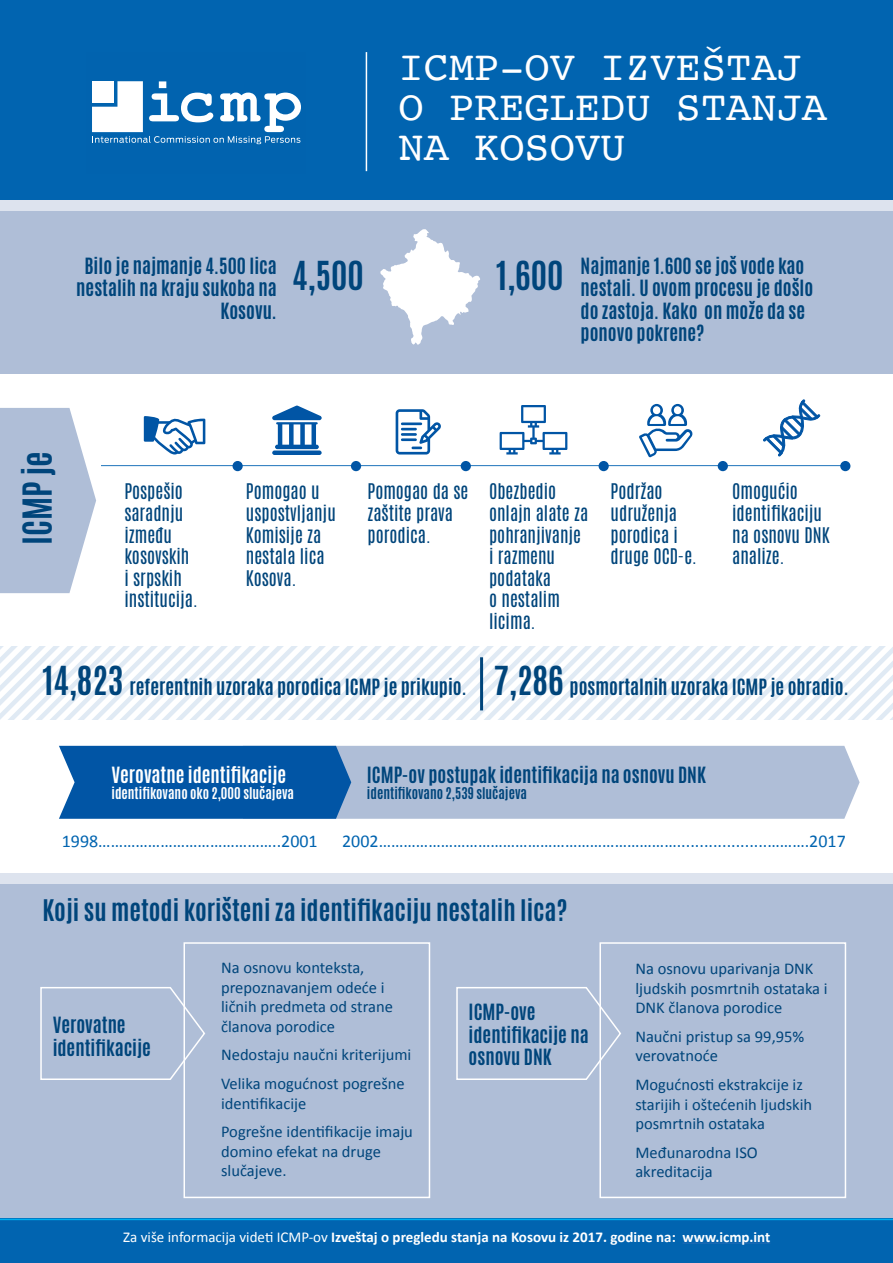
<style>
.page{position:relative;width:893px;height:1263px;background:#fff}
.page>*{position:absolute;margin:0;border:0;box-sizing:border-box;transform-origin:0 0}
.t1{font:42px/40.5px "Courier";color:#fff}
.t2{font:700 33.3px "Antonio";color:#00457b}
.t3{font:700 24.9px "Antonio";color:#00457b}
.t4{font:700 18.75px/22.5px "Antonio";color:#00457b}
.t5{font:700 18.75px "Antonio";color:#fff}
.t6{font:18px/21.6px "Antonio";color:#00457b}
.t7{font:18px "Calibri";color:#0164b0}
.t8{font:16.5px/19.8px "Calibri";color:#00457b}
.t9{font:700 15px "Calibri";color:#fff}
.t10{font:700 13.5px "Antonio";color:#fff}
.t11{font:700 13.5px "Antonio";color:#00457b}
.s1{font-size:29.4px;color:#0164b0}
.s2{font-size:33.3px}
.s3{font-weight:400}
</style>
<div class="page">
<div style="left:0;top:174px;width:893px;height:200px;background:#afbed7"></div>
<div style="left:0;top:878px;width:893px;height:385px;background:#afbed7"></div>
<div style="left:184px;top:942px;width:246px;height:256px;border:2px solid #fff"></div>
<div style="left:599px;top:942px;width:247px;height:256px;border:2px solid #fff"></div>
<svg style="left:40px;top:986px;width:165px;height:95px"></svg>
<svg style="left:456px;top:986px;width:165px;height:95px"></svg>
<svg style="left:59px;top:746px;width:801px;height:73px;background:#749bc6"></svg>
<svg style="left:0;top:647px;width:893px;height:73px"></svg>
<svg style="left:0;top:408px;width:96px;height:185px;background:#b8c5db"></svg>
<div style="left:0;top:0;width:893px;height:200px;background:#0164b0"></div>
<div style="left:0;top:200px;width:893px;height:10px;background:#dde3ee"></div>
<div style="left:0;top:873px;width:893px;height:10px;background:#dde3ee"></div>
<div style="left:0;top:1219px;width:893px;height:44px;background:#0164b0"></div>
<svg style="left:92px;top:81px;width:209px;height:63px"></svg>
<hr style="left:366px;top:52px;width:1px;height:119px;background:#fff">
<svg style="left:380px;top:229px;width:100px;height:116px"></svg>
<svg style="left:144px;top:416px;width:61px;height:38px"></svg>
<div style="left:272px;top:450px;width:50px;height:5px;background:#0155a5;border-radius:2px"></div>
<svg style="left:272px;top:406px;width:50px;height:43px"></svg>
<svg style="left:763px;top:399px;width:57px;height:57px"></svg>
<svg style="left:396px;top:409px;width:45px;height:45px"></svg>
<hr style="left:101px;top:465px;width:742px;height:1px;background:#1e74bb">
<svg style="left:500px;top:405px;width:67px;height:49px"></svg>
<svg style="left:639px;top:404px;width:54px;height:53px"></svg>
<div style="left:351px;top:461px;width:10px;height:10px;background:#0155a5;border-radius:50%"></div>
<div style="left:233px;top:461px;width:10px;height:10px;background:#0155a5;border-radius:50%"></div>
<div style="left:461px;top:461px;width:10px;height:10px;background:#0155a5;border-radius:50%"></div>
<div style="left:599px;top:461px;width:10px;height:10px;background:#0155a5;border-radius:50%"></div>
<div style="left:718px;top:461px;width:10px;height:10px;background:#0155a5;border-radius:50%"></div>
<div style="left:840px;top:461px;width:10px;height:10px;background:#0155a5;border-radius:50%"></div>
<hr style="left:480px;top:657px;width:3px;height:53px;background:#00457b">
<hr style="left:683px;top:1242px;width:87px;height:2px;background:#1b69b4">
<hr style="left:0;top:1219px;width:893px;height:1px;background:#00aeef">
<h1 class="t1" style="left:399px;top:45px;width:430px">ICMP-OV IZVEŠTAJ<br>O PREGLEDU STANJA<br>NA KOSOVU <span class="s1">NA KOSOVU</span></h1>
<p class="t4" style="left:76px;top:255px;width:202px;text-align:right">Bilo je najmanje 4.500 lica nestalih na kraju sukoba na<br>Kosovu.</p>
<p class="t4" style="left:581px;top:255px;width:234px">Najmanje 1.600 se još vode kao nestali. U ovom procesu je došlo do zastoja. Kako on može da se ponovo pokrene?</p>
<h2 class="t2" style="left:292px;top:251px;width:73px">4,500</h2>
<h2 class="t2" style="left:496px;top:251px;width:69px">1,600</h2>
<h2 class="t2" style="left:12px;top:545px;width:95px;rotate:-90deg">ICMP je</h2>
<p class="t6" style="left:124px;top:481px;width:75px">Pospešio saradnju između kosovskih i srpskih institucija.</p>
<p class="t6" style="left:246px;top:481px;width:91px">Pomogao u uspostvljanju<br>Komisije za nestala lica<br>Kosova.</p>
<p class="t6" style="left:367px;top:481px;width:102px">Pomogao da se zaštite prava porodica.</p>
<p class="t6" style="left:489px;top:481px;width:101px">Obezbedio onlajn alate za pohranjivanje i razmenu podataka<br>o nestalim licima.</p>
<p class="t6" style="left:611px;top:481px;width:88px">Podržao udruženja porodica i druge OCD-e.</p>
<p class="t6" style="left:732px;top:481px;width:99px">Omogućio identifikaciju na osnovu DNK analize.</p>
<p class="t4" style="left:43px;top:676px;width:807px"><span class="s2">14,823</span> referentnih uzoraka porodica ICMP je prikupio. <span class="s2">7,286</span> posmortalnih uzoraka ICMP je obradio.</p>
<p class="t5" style="left:111px;top:760px;width:176px">Verovatne identifikacije</p>
<p class="t10" style="left:111px;top:783px;width:184px">identifikovano oko 2,000 slučajeva</p>
<p class="t4" style="left:367px;top:763px;width:340px">ICMP-ov postupak identifikacija na osnovu DNK</p>
<p class="t11" style="left:367px;top:783px;width:162px">identifikovano 2,539 slučajeva</p>
<p class="t7" style="left:62px;top:830px;width:257px">1998……………………………………..2001</p>
<p class="t7" style="left:342px;top:830px;width:505px">2002………………………………………………………………....................……….2017</p>
<h3 class="t3" style="left:43px;top:891px;width:526px">Koji su metodi korišteni za identifikaciju nestalih lica?</h3>
<p class="t4" style="left:53px;top:1014px;width:100px">Verovatne identifikacije</p>
<p class="t8" style="left:221px;top:957px;width:173px">Na osnovu konteksta, prepoznavanjem odeće i ličnih predmeta od strane članova porodice</p>
<p class="t8" style="left:221px;top:1041px;width:192px;line-height:28.3px">Nedostaju naučni kriterijumi<br>Velika mogućnost pogrešne</p>
<p class="t8" style="left:221px;top:1089px;width:193px;line-height:28.3px">identifikacije<br>Pogrešne identifikacije imaju</p>
<p class="t8" style="left:221px;top:1141px;width:161px">domino efekat na druge slučajeve.</p>
<p class="t4" style="left:469px;top:1001px;width:121px">ICMP-ove identifikacije na osnovu DNK</p>
<p class="t8" style="left:635px;top:958px;width:194px">Na osnovu uparivanja DNK ljudskih posmrtnih ostataka i<br>DNK članova porodice</p>
<p class="t8" style="left:635px;top:1026px;width:170px">Naučni pristup sa 99,95% verovatnoće</p>
<p class="t8" style="left:635px;top:1074px;width:178px">Mogućnosti ekstrakcije iz starijih i oštećenih ljudskih posmrtnih ostataka</p>
<p class="t8" style="left:635px;top:1142px;width:124px">Međunarodna ISO akreditacija</p>
<p class="t9" style="left:123px;top:1227px;width:649px"><span class="s3">Za više informacija videti ICMP-ov</span> Izveštaj o pregledu stanja na Kosovu iz 2017. godine na: www.icmp.int</p>
</div>
